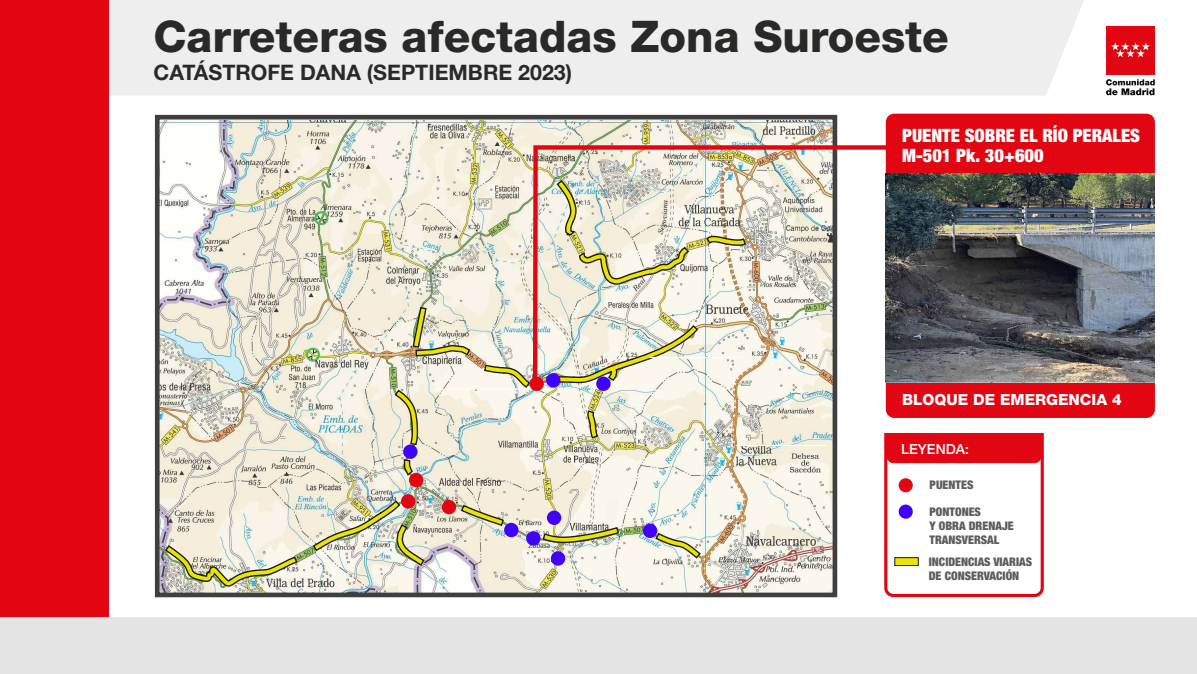
<style>
.page{position:relative;width:1197px;height:674px;background:#fff}
.page>*{position:absolute;margin:0;border:0;box-sizing:border-box;transform-origin:0 0}
.t1{font:800 43.6px "Helvetica Neue LT Std";color:#292928}
.t2{font:700 21.36px "Helvetica Neue LT Std";color:#292928}
.t3{font:900 condensed 18.36px/19.6px "Helvetica Neue LT Std";color:#fff}
.t4{font:800 15.32px "Helvetica Neue LT Std";color:#fff}
.t5{font:500 13.88px "Helvetica Neue LT Std";color:#fff}
.t6{font:900 condensed 11.88px/14.3px "Helvetica Neue LT Std";color:#5d5d5d}
</style>
<div class="page">
<div style="left:109px;top:0;width:974px;height:95px;background:#eee"></div>
<div style="left:0;top:0;width:109px;height:673px;background:#e20512"></div>
<div style="left:0;top:617px;width:1196px;height:56px;background:#e5e5e5"></div>
<div style="left:1105px;top:26px;width:49px;height:49px;background:#e20512"></div>
<svg style="left:1111px;top:42px;width:38px;height:15px"></svg>
<svg style="left:1106px;top:79px;width:48px;height:16px"></svg>
<img style="left:161px;top:121px;width:670px;height:470px">
<svg style="left:483px;top:363px;width:48px;height:26px"></svg>
<img style="left:164px;top:544px;width:134px;height:45px">
<svg style="left:541px;top:526px;width:78px;height:17px"></svg>
<svg style="left:460px;top:504px;width:45px;height:23px"></svg>
<svg style="left:654px;top:532px;width:47px;height:27px"></svg>
<svg style="left:411px;top:306px;width:60px;height:51px;background:#cfcca7"></svg>
<svg style="left:403px;top:458px;width:10px;height:19px"></svg>
<svg style="left:393px;top:388px;width:26px;height:58px"></svg>
<img style="left:311px;top:499px;width:114px;height:67px">
<svg style="left:586px;top:409px;width:13px;height:30px"></svg>
<hr style="left:735px;top:445px;width:91px;height:1px;background:#fff">
<hr style="left:436px;top:389px;width:90px;height:1px;background:#fff">
<div style="left:155px;top:115px;width:682px;height:482px;border:5px solid #3f3f3f"></div>
<img style="left:530px;top:143px;width:355px;height:244px">
<div style="left:885px;top:114px;width:269px;height:304px;background:#e20512;border-radius:8px"></div>
<img style="left:885px;top:174px;width:269px;height:208px">
<div style="left:546px;top:373px;width:14px;height:14px;background:#3f00ff;border-radius:50%"></div>
<div style="left:529px;top:376px;width:14px;height:15px;background:#e20512;border-radius:50%"></div>
<div style="left:596px;top:376px;width:14px;height:15px;background:#3f00ff;border-radius:50%"></div>
<div style="left:642px;top:523px;width:15px;height:15px;background:#3f00ff;border-radius:50%"></div>
<div style="left:526px;top:531px;width:14px;height:14px;background:#3f00ff;border-radius:50%"></div>
<div style="left:547px;top:510px;width:14px;height:15px;background:#3f00ff;border-radius:50%"></div>
<div style="left:550px;top:551px;width:15px;height:14px;background:#3f00ff;border-radius:50%"></div>
<div style="left:504px;top:523px;width:14px;height:14px;background:#3f00ff;border-radius:50%"></div>
<div style="left:403px;top:444px;width:14px;height:15px;background:#3f00ff;border-radius:50%"></div>
<div style="left:409px;top:473px;width:14px;height:14px;background:#e20512;border-radius:50%"></div>
<div style="left:401px;top:494px;width:14px;height:14px;background:#e20512;border-radius:50%"></div>
<div style="left:442px;top:500px;width:14px;height:14px;background:#e20512;border-radius:50%"></div>
<svg style="left:884px;top:433px;width:160px;height:165px"></svg>
<div style="left:894px;top:557px;width:24px;height:9px;background:#ece300;border:1px solid #1c1c1b"></div>
<h1 class="t1" style="left:153px;top:11px;width:796px">Carreteras afectadas Zona Suroeste</h1>
<h2 class="t2" style="left:153px;top:59px;width:420px">CATÁSTROFE DANA (SEPTIEMBRE 2023)</h2>
<h3 class="t3" style="left:902px;top:126px;width:239px">PUENTE SOBRE EL RÍO PERALES<br>M-501 Pk. 30+600</h3>
<p class="t4" style="left:902px;top:390px;width:221px">BLOQUE DE EMERGENCIA 4</p>
<p class="t5" style="left:901px;top:440px;width:69px">LEYENDA:</p>
<p class="t6" style="left:929px;top:477px;width:45px">PUENTES</p>
<p class="t6" style="left:929px;top:504px;width:86px">PONTONES<br>Y OBRA DRENAJE<br>TRANSVERSAL</p>
<p class="t6" style="left:928px;top:554px;width:105px">INCIDENCIAS VIARIAS<br>DE CONSERVACIÓN</p>
</div>
